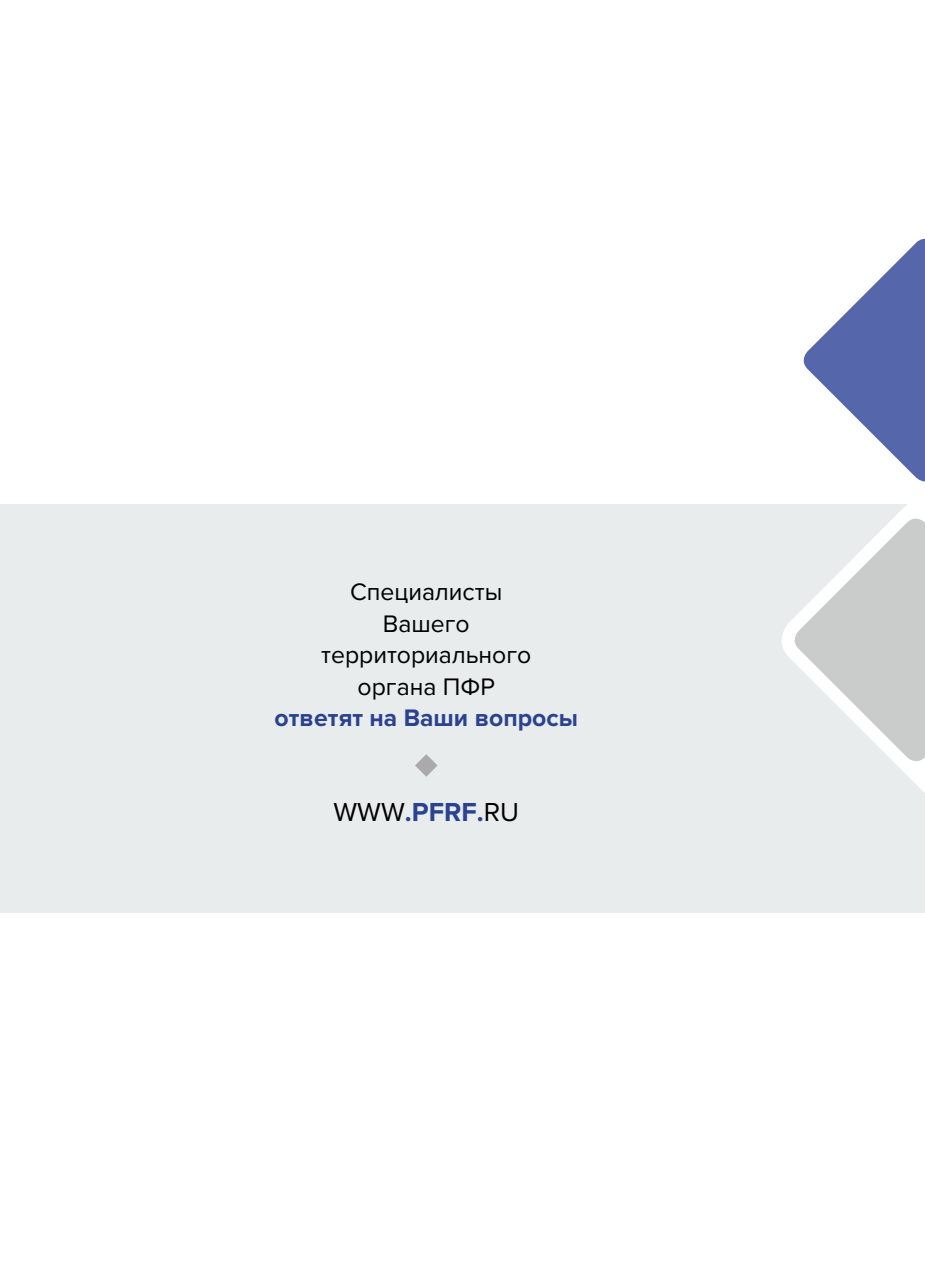
<style>
.page{position:relative;width:925px;height:1276px;background:#fff}
.page>*{position:absolute;margin:0;border:0;box-sizing:border-box;transform-origin:0 0}
.t1{font:700 27px "Proxima Nova";color:#2a4290}
.t2{font:24.75px/31.5px "Proxima Nova";color:#000;text-align:center}
.t3{font:700 24.75px "Proxima Nova";color:#2a4290}
.s1{font-weight:400;color:#000}
</style>
<div class="page">
<div style="left:0;top:504px;width:925px;height:408px;background:#e8eced"></div>
<svg style="left:771px;top:622px;width:154px;height:291px"></svg>
<svg style="left:790px;top:238px;width:135px;height:528px"></svg>
<svg style="left:415px;top:754px;width:22px;height:23px"></svg>
<p class="t2" style="left:321px;top:578px;width:212px">Специалисты<br>Вашего территориального органа ПФР</p>
<p class="t3" style="left:275px;top:708px;width:305px">ответят на Ваши вопросы</p>
<p class="t1" style="left:333px;top:801px;width:187px"><span class="s1">WWW</span>.PFRF.<span class="s1">RU</span></p>
</div>
